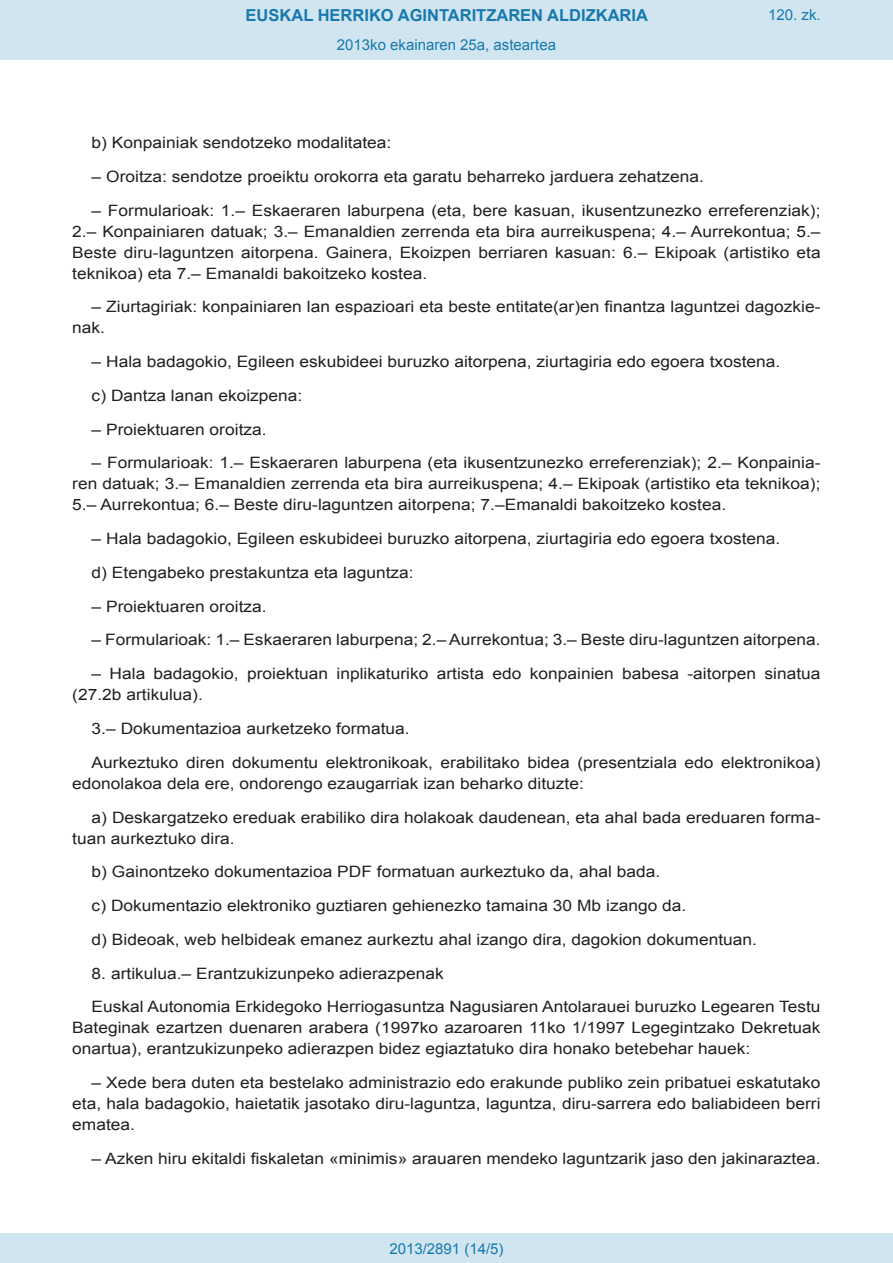
<style>
.page{position:relative;width:893px;height:1263px;background:#fff}
.page>*{position:absolute;margin:0;border:0;box-sizing:border-box;transform-origin:0 0}
.t1{font:700 16.5px "Arial";color:#1879ad}
.BOPVDetalle{font:15.6px/21px "Arial";color:#231f20;text-align:justify;scale:1.11 1}
.Paginacion_Centro{font:15px "Arial";color:#1879ad}
</style>
<div class="page">
<div style="left:0;top:0;width:893px;height:60px;background:#d0e5f0"></div>
<div style="left:0;top:1233px;width:893px;height:30px;background:#d0e5f0"></div>
<p class="t1" style="left:246px;top:4px;width:404px">EUSKAL HERRIKO AGINTARITZAREN ALDIZKARIA</p>
<p class="Paginacion_Centro" style="left:337px;top:35px;width:221px">2013ko ekainaren 25a, asteartea</p>
<p class="Paginacion_Centro" style="left:768px;top:5px;width:54px">120. zk.</p>
<p class="BOPVDetalle" style="left:92px;top:132px;width:272px">b) Konpainiak sendotzeko modalitatea:</p>
<p class="BOPVDetalle" style="left:92px;top:166px;width:553px">– Oroitza: sendotze proeiktu orokorra eta garatu beharreko jarduera zehatzena.</p>
<p class="BOPVDetalle" style="left:72px;top:200px;width:676px;text-indent:19px">– Formularioak: 1.– Eskaeraren laburpena (eta, bere kasuan, ikusentzunezko erreferenziak); 2.– Konpainiaren datuak; 3.– Emanaldien zerrenda eta bira aurreikuspena; 4.– Aurrekontua; 5.– Beste diru-laguntzen aitorpena. Gainera, Ekoizpen berriaren kasuan: 6.– Ekipoak (artistiko eta teknikoa) eta 7.– Emanaldi bakoitzeko kostea.</p>
<p class="BOPVDetalle" style="left:72px;top:297px;width:676px;text-indent:19px">– Ziurtagiriak: konpainiaren lan espazioari eta beste entitate(ar)en finantza laguntzei dagozkie&shy;nak.</p>
<p class="BOPVDetalle" style="left:92px;top:351px;width:622px">– Hala badagokio, Egileen eskubideei buruzko aitorpena, ziurtagiria edo egoera txostena.</p>
<p class="BOPVDetalle" style="left:92px;top:385px;width:191px">c) Dantza lanan ekoizpena:</p>
<p class="BOPVDetalle" style="left:92px;top:419px;width:159px">– Proiektuaren oroitza.</p>
<p class="BOPVDetalle" style="left:72px;top:453px;width:676px;text-indent:19px">– Formularioak: 1.– Eskaeraren laburpena (eta ikusentzunezko erreferenziak); 2.– Konpainia&shy;ren datuak; 3.– Emanaldien zerrenda eta bira aurreikuspena; 4.– Ekipoak (artistiko eta teknikoa); 5.– Aurrekontua; 6.– Beste diru-laguntzen aitorpena; 7.–Emanaldi bakoitzeko kostea.</p>
<p class="BOPVDetalle" style="left:92px;top:528px;width:622px">– Hala badagokio, Egileen eskubideei buruzko aitorpena, ziurtagiria edo egoera txostena.</p>
<p class="BOPVDetalle" style="left:92px;top:562px;width:292px">d) Etengabeko prestakuntza eta laguntza:</p>
<p class="BOPVDetalle" style="left:92px;top:596px;width:159px">– Proiektuaren oroitza.</p>
<p class="BOPVDetalle" style="left:92px;top:630px;width:658px">– Formularioak: 1.– Eskaeraren laburpena; 2.– Aurrekontua; 3.– Beste diru-laguntzen aitorpena.</p>
<p class="BOPVDetalle" style="left:72px;top:663px;width:676px;text-indent:19px">– Hala badagokio, proiektuan inplikaturiko artista edo konpainien babesa -aitorpen sinatua (27.2b artikulua).</p>
<p class="BOPVDetalle" style="left:92px;top:718px;width:288px">3.– Dokumentazioa aurketzeko formatua.</p>
<p class="BOPVDetalle" style="left:72px;top:752px;width:676px;text-indent:19px">Aurkeztuko diren dokumentu elektronikoak, erabilitako bidea (presentziala edo elektronikoa) edonolakoa dela ere, ondorengo ezaugarriak izan beharko dituzte:</p>
<p class="BOPVDetalle" style="left:72px;top:807px;width:676px;text-indent:19px">a) Deskargatzeko ereduak erabiliko dira holakoak daudenean, eta ahal bada ereduaren forma&shy;tuan aurkeztuko dira.</p>
<p class="BOPVDetalle" style="left:92px;top:861px;width:514px">b) Gainontzeko dokumentazioa PDF formatuan aurkeztuko da, ahal bada.</p>
<p class="BOPVDetalle" style="left:92px;top:895px;width:537px">c) Dokumentazio elektroniko guztiaren gehienezko tamaina 30 Mb izango da.</p>
<p class="BOPVDetalle" style="left:92px;top:929px;width:601px">d) Bideoak, web helbideak emanez aurkeztu ahal izango dira, dagokion dokumentuan.</p>
<p class="BOPVDetalle" style="left:92px;top:963px;width:319px">8. artikulua.– Erantzukizunpeko adierazpenak</p>
<p class="BOPVDetalle" style="left:72px;top:996px;width:676px;text-indent:19px">Euskal Autonomia Erkidegoko Herriogasuntza Nagusiaren Antolarauei buruzko Legearen Testu Bateginak ezartzen duenaren arabera (1997ko azaroaren 11ko 1/1997 Legegintzako Dekretuak onartua), erantzukizunpeko adierazpen bidez egiaztatuko dira honako betebehar hauek:</p>
<p class="BOPVDetalle" style="left:72px;top:1072px;width:676px;text-indent:19px">– Xede bera duten eta bestelako administrazio edo erakunde publiko zein pribatuei eskatutako eta, hala badagokio, haietatik jasotako diru-laguntza, laguntza, diru-sarrera edo baliabideen berri ematea.</p>
<p class="BOPVDetalle" style="left:92px;top:1148px;width:658px">– Azken hiru ekitaldi fiskaletan «minimis» arauaren mendeko laguntzarik jaso den jakinaraztea.</p>
<p class="Paginacion_Centro" style="left:389px;top:1238px;width:116px">2013/2891 (14/5)</p>
</div>
